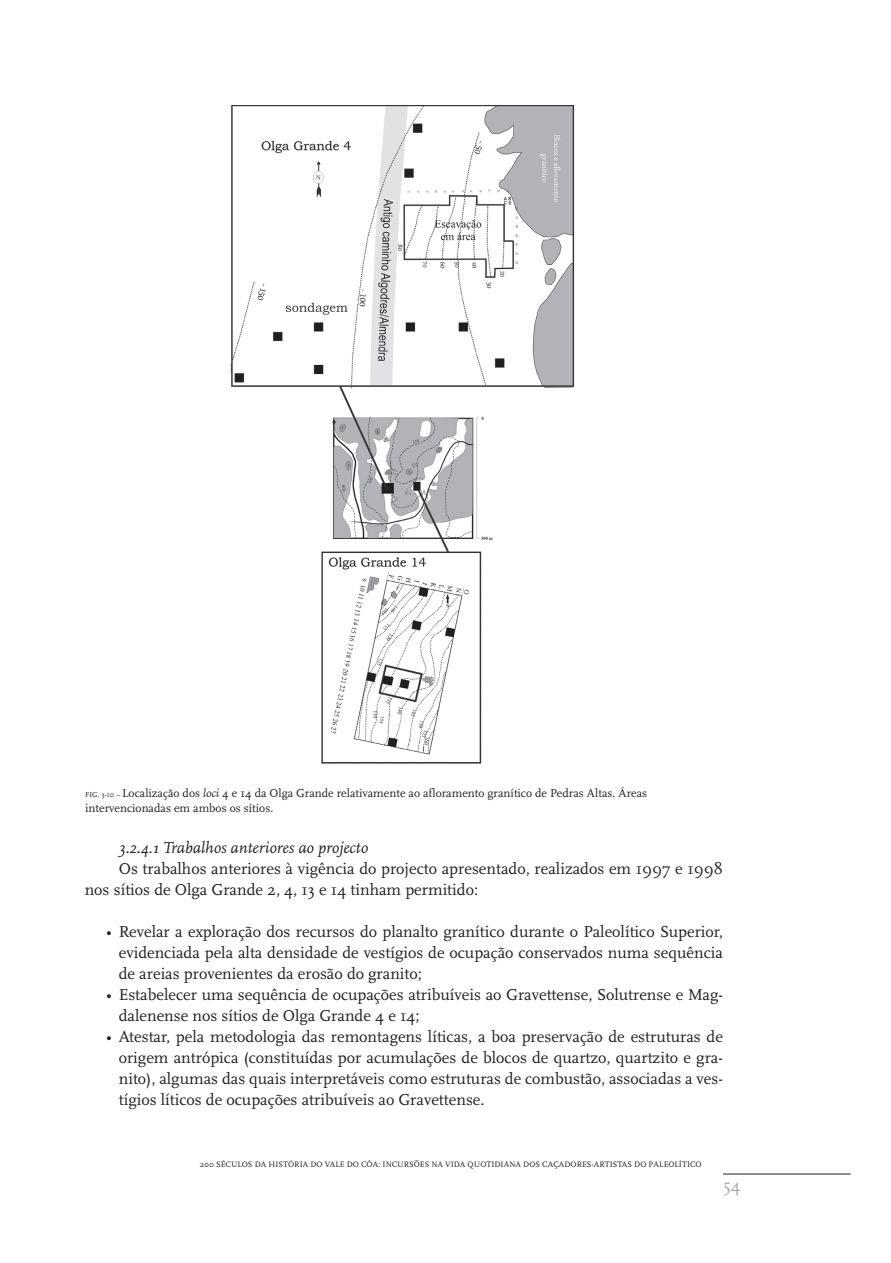
<style>
.page{position:relative;width:891px;height:1263px;background:#fff}
.page>*{position:absolute;margin:0;border:0;box-sizing:border-box;transform-origin:0 0}
.t1{font:18px "Scala";color:#a8a9ad}
.t2{font:16.5px/21px "Scala";color:#231f20}
.t3{font:italic 16.5px "Scala";color:#231f20}
.t4{font:12px/15px "Scala";color:#231f20}
.t5{font:8.25px "Scala";color:#231f20}
.s1{font-size:7.5px}
.s2{font-style:italic}
</style>
<div class="page">
<hr style="left:722px;top:1173px;width:128px;height:1px;background:#231f20">
<img style="left:230px;top:105px;width:345px;height:659px">
<p class="t4" style="left:85px;top:786px;width:563px"><span class="s1">FIG. 3-10 –</span> Localização dos <span class="s2">loci</span> 4 e 14 da Olga Grande relativamente ao afloramento granítico de Pedras Altas. Áreas intervencionadas em ambos os sítios.</p>
<p class="t3" style="left:119px;top:841px;width:251px">3.2.4.1 Trabalhos anteriores ao projecto</p>
<p class="t2" style="left:85px;top:859px;width:639px;text-indent:34px">Os trabalhos anteriores à vigência do projecto apresentado, realizados em 1997 e 1998 nos sítios de Olga Grande 2, 4, 13 e 14 tinham permitido:</p>
<p class="t2" style="left:119px;top:922px;width:605px;text-align:justify;text-indent:-13px">• Revelar a exploração dos recursos do planalto granítico durante o Paleolítico Superior, evidenciada pela alta densidade de vestígios de ocupação conservados numa sequência de areias provenientes da erosão do granito;</p>
<p class="t2" style="left:119px;top:985px;width:605px;text-indent:-13px">• Estabelecer uma sequência de ocupações atribuíveis ao Gravettense, Solutrense e Mag&shy;dalenense nos sítios de Olga Grande 4 e 14;</p>
<p class="t2" style="left:119px;top:1027px;width:605px;text-align:justify;text-indent:-13px">• Atestar, pela metodologia das remontagens líticas, a boa preservação de estruturas de origem antrópica (constituídas por acumulações de blocos de quartzo, quartzito e gra&shy;nito), algumas das quais interpretáveis como estruturas de combustão, associadas a ves&shy;tígios líticos de ocupações atribuíveis ao Gravettense.</p>
<p class="t5" style="left:200px;top:1160px;width:503px">200 SÉCULOS DA HISTÓRIA DO VALE DO CÔA: INCURSÕES NA VIDA QUOTIDIANA DOS CAÇADORES-ARTISTAS DO PALEOLÍTICO</p>
<p class="t1" style="left:722px;top:1177px;width:19px">54</p>
</div>
